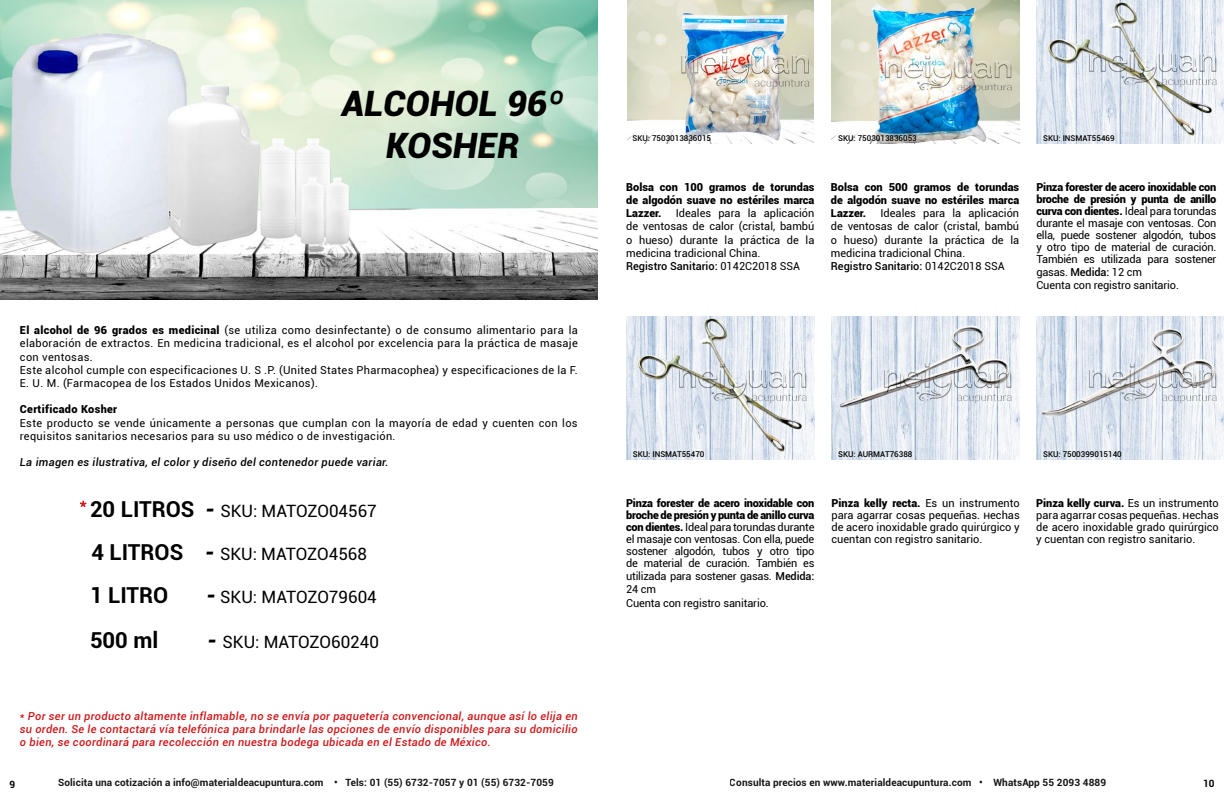
<style>
.page{position:relative;width:1224px;height:792px;background:#fff}
.page>*{position:absolute;margin:0;border:0;box-sizing:border-box;transform-origin:0 0}
.t1{font:italic 900 35px/42px "Roboto";color:#000;text-align:center}
.t2{font:700 22px "Roboto";color:#000}
.t3{font:17px "Roboto";color:#000}
.t4{font:11px/12px "Roboto";color:#000;text-align:justify}
.t5{font:11px/13.2px "Roboto";letter-spacing:.03em;color:#000}
.t6{font:italic 500 11px/13.2px "Roboto";letter-spacing:.03em;color:#cd1719;text-align:justify}
.t7{font:900 11px/13.2px "Roboto";color:#000;text-align:justify}
.t8{font:11px/13.2px "Roboto";letter-spacing:-.02em;color:#000}
.t9{font:italic 500 11px "Roboto";letter-spacing:.03em;color:#000}
.t10{font:900 11px "Roboto";letter-spacing:.03em;color:#000}
.t11{font:700 10px "Roboto";letter-spacing:.01em;color:#000}
.t12{font:500 8px "Roboto";color:#000}
.s1{font-weight:900}
.s2{font-weight:700;font-size:22px}
.s3{font-weight:900;font-style:italic;font-size:22px}
.s4{font-weight:500}
</style>
<div class="page">
<img style="left:628px;top:0;width:186px;height:144px">
<img style="left:831px;top:0;width:188px;height:144px">
<img style="left:1036px;top:0;width:188px;height:144px">
<img style="left:626px;top:316px;width:188px;height:144px">
<img style="left:831px;top:316px;width:188px;height:144px">
<img style="left:1036px;top:316px;width:188px;height:144px">
<svg style="left:80px;top:501px;width:6px;height:6px"></svg>
<img style="left:0;top:0;width:598px;height:300px">
<h1 class="t1" style="left:342px;top:81px;width:223px">ALCOHOL 96º<br>KOSHER</h1>
<p class="t5" style="left:20px;top:323px;width:559px"><span class="s1">El alcohol de 96 grados es medicinal</span> (se utiliza como desinfectante) o de consumo alimentario para la elaboración de extractos. En medicina tradicional, es el alcohol por excelencia para la práctica de masaje con ventosas.<br>Este alcohol cumple con especificaciones U. S .P. (United States Pharmacophea) y especificaciones de la F.<br>E. U. M. (Farmacopea de los Estados Unidos Mexicanos).</p>
<p class="t10" style="left:20px;top:402px;width:99px">Certificado Kosher</p>
<p class="t5" style="left:20px;top:416px;width:559px">Este producto se vende únicamente a personas que cumplan con la mayoría de edad y cuenten con los requisitos sanitarios necesarios para su uso médico o de investigación.</p>
<p class="t9" style="left:20px;top:455px;width:370px">La imagen es ilustrativa, el color y diseño del contenedor puede variar.</p>
<h3 class="t3" style="left:90px;top:499px;width:288px"><span class="s2">20 LITROS</span> <span class="s3">-</span> SKU: MATOZO04567</h3>
<h3 class="t3" style="left:91px;top:542px;width:277px"><span class="s2">4 LITROS</span> <span class="s3">-</span> SKU: MATOZO4568</h3>
<h2 class="t2" style="left:90px;top:579px;width:80px">1 LITRO</h2>
<h3 class="t3" style="left:207px;top:585px;width:172px"><span class="s3">-</span> SKU: MATOZO79604</h3>
<h2 class="t2" style="left:90px;top:624px;width:70px">500 ml</h2>
<h3 class="t3" style="left:208px;top:630px;width:173px"><span class="s3">-</span> SKU: MATOZO60240</h3>
<p class="t6" style="left:20px;top:709px;width:559px">* Por ser un producto altamente inflamable, no se envía por paquetería convencional, aunque así lo elija en su orden. Se le contactará vía telefónica para brindarle las opciones de envío disponibles para su domicilio o bien, se coordinará para recolección en nuestra bodega ubicada en el Estado de México.</p>
<p class="t12" style="left:632px;top:132px;width:80px">SKU: 7503013836015</p>
<p class="t12" style="left:838px;top:132px;width:80px">SKU: 7503013836053</p>
<p class="t12" style="left:1043px;top:132px;width:73px">SKU: INSMAT55469</p>
<p class="t7" style="left:626px;top:180px;width:190px">Bolsa con 100 gramos de torundas de algodón suave no estériles marca Lazzer.</p>
<p class="t4" style="left:626px;top:206px;width:190px;line-height:13.2px;text-align:left;text-indent:50px">Ideales para la aplicación de ventosas de calor (cristal, bambú o hueso) durante la práctica de la medicina tradicional China.<br><span class="s4">Registro Sanitario:</span> 0142C2018 SSA</p>
<p class="t7" style="left:831px;top:180px;width:190px">Bolsa con 500 gramos de torundas de algodón suave no estériles marca Lazzer.</p>
<p class="t4" style="left:831px;top:206px;width:190px;line-height:13.2px;text-align:left;text-indent:50px">Ideales para la aplicación de ventosas de calor (cristal, bambú o hueso) durante la práctica de la medicina tradicional China.<br><span class="s4">Registro Sanitario:</span> 0142C2018 SSA</p>
<p class="t4" style="left:1036px;top:181px;width:182px"><span class="s1">Pinza forester de acero inoxidable con broche de presión y punta de anillo curva con dientes.</span> Ideal para torundas durante el masaje con ventosas. Con ella, puede sostener algodón, tubos y otro tipo de material de curación.<br>También es utilizada para sostener</p>
<p class="t4" style="left:1036px;top:265px;width:144px;line-height:13.2px">gasas. <span class="s4">Medida:</span> 12 cm<br>Cuenta con registro sanitario.</p>
<p class="t12" style="left:633px;top:448px;width:73px">SKU: INSMAT55470</p>
<p class="t12" style="left:838px;top:448px;width:76px">SKU: AURMAT76388</p>
<p class="t12" style="left:1043px;top:448px;width:80px">SKU: 7500399015140</p>
<p class="t4" style="left:626px;top:497px;width:190px"><span class="s1">Pinza forester de acero inoxidable con broche de presión y punta de anillo curva con dientes.</span> Ideal para torundas durante el masaje con ventosas. Con ella, puede sostener algodón, tubos y otro tipo de material de curación. También es</p>
<p class="t8" style="left:626px;top:569px;width:190px">utilizada para sostener gasas. <span class="s4">Medida:<br></span>24 cm<br>Cuenta con registro sanitario.</p>
<p class="t4" style="left:831px;top:497px;width:190px"><span class="s1">Pinza kelly recta.</span> Es un instrumento para agarrar cosas pequeñas. Hechas de acero inoxidable grado quirúrgico y cuentan con registro sanitario.</p>
<p class="t4" style="left:1036px;top:497px;width:184px"><span class="s1">Pinza kelly curva.</span> Es un instrumento para agarrar cosas pequeñas. Hechas de acero inoxidable grado quirúrgico y cuentan con registro sanitario.</p>
<p class="t11" style="left:9px;top:777px;width:7px">9</p>
<p class="t11" style="left:58px;top:776px;width:497px">Solicita una cotización a info@materialdeacupuntura.com • Tels: 01 (55) 6732-7057 y 01 (55) 6732-7059</p>
<p class="t11" style="left:730px;top:776px;width:378px">Consulta precios en www.materialdeacupuntura.com • WhatsApp 55 2093 4889</p>
<p class="t11" style="left:1203px;top:776px;width:13px">10</p>
</div>
